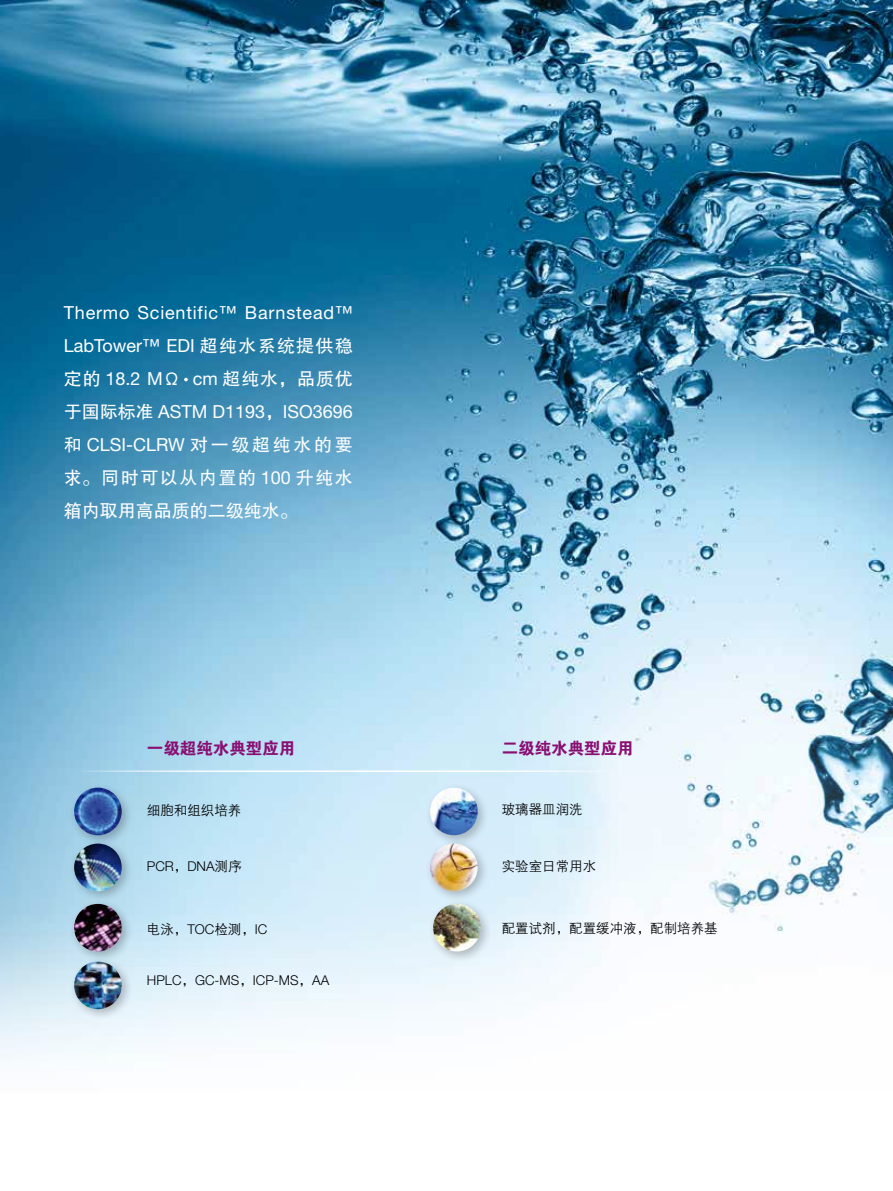
<style>
.page{position:relative;width:893px;height:1191px;background:#fff}
.page>*{position:absolute;margin:0;border:0;box-sizing:border-box;transform-origin:0 0}
.t1{font:18px/33px "FZHTJW GB1 0";letter-spacing:.065em;color:#fff;text-align:justify}
.t2{font:18px/33px "Helvetica Neue LT Std";letter-spacing:.045em;color:#fff}
.t3{font:18px "Helvetica Neue LT Std";color:#fff}
.t4{font:16.5px "FZDHTJW GB1 0";color:#8a0e71}
.t5{font:13.5px "FZZDXJW GB1 0";color:#000}
.t6{font:300 13.5px "Helvetica Neue LT Std";color:#000}
.s1{font-family:"FZHTJW GB1 0"}
.s2{font-family:"Helvetica Neue LT Std"}
.s3{font-family:"FZZDXJW GB1 0";font-weight:400}
.s4{font-family:"Helvetica Neue LT Std";font-weight:300}
</style>
<div class="page">
<img style="left:0;top:0;width:893px;height:1059px">
<div style="left:69px;top:782px;width:65px;height:65px;background:#000;opacity:.25"></div>
<img style="left:74px;top:787px;width:48px;height:48px;border-radius:24px">
<div style="left:69px;top:838px;width:65px;height:65px;background:#000;opacity:.25"></div>
<img style="left:74px;top:843px;width:48px;height:48px;border-radius:24px">
<div style="left:69px;top:898px;width:65px;height:65px;background:#000;opacity:.25"></div>
<img style="left:74px;top:904px;width:48px;height:47px;border-radius:24px">
<div style="left:69px;top:956px;width:65px;height:65px;background:#000;opacity:.25"></div>
<img style="left:74px;top:961px;width:48px;height:48px;border-radius:24px">
<div style="left:425px;top:782px;width:65px;height:65px;background:#000;opacity:.25"></div>
<img style="left:430px;top:787px;width:48px;height:48px;border-radius:24px">
<div style="left:425px;top:838px;width:65px;height:65px;background:#000;opacity:.25"></div>
<img style="left:430px;top:843px;width:48px;height:48px;border-radius:24px">
<div style="left:428px;top:898px;width:65px;height:65px;background:#000;opacity:.25"></div>
<img style="left:433px;top:904px;width:48px;height:47px;border-radius:24px">
<svg style="left:184px;top:378px;width:4px;height:3px"></svg>
<hr style="left:74px;top:770px;width:541px;height:2px;background:#fff">
<p class="t2" style="left:64px;top:296px;width:291px">Thermo Scientific™ Barnstead™<br>LabTower™ EDI <span class="s1">超纯水系统提供稳</span></p>
<p class="t1" style="left:64px;top:362px;width:291px">定的 <span class="s2">18.2 M</span>Ω <span class="s2">cm</span> 超纯水，品质优</p>
<p class="t3" style="left:64px;top:401px;width:291px"><span class="s1">于国际标准</span> ASTM D1193<span class="s1">，</span>ISO3696</p>
<p class="t1" style="left:64px;top:428px;width:291px">和 <span class="s2">CLSI-CLRW</span> 对一级超纯水的要求。同时可以从内置的 <span class="s2">100</span> 升纯水箱内取用高品质的二级纯水。</p>
<p class="t4" style="left:147px;top:739px;width:150px">一级超纯水典型应用</p>
<p class="t4" style="left:502px;top:739px;width:133px">二级纯水典型应用</p>
<p class="t5" style="left:147px;top:803px;width:96px">细胞和组织培养</p>
<p class="t5" style="left:502px;top:802px;width:82px">玻璃器皿润洗</p>
<p class="t6" style="left:147px;top:858px;width:96px">PCR<span class="s3">，</span>DNA<span class="s3">测序</span></p>
<p class="t5" style="left:502px;top:859px;width:96px">实验室日常用水</p>
<p class="t5" style="left:147px;top:922px;width:122px">电泳，<span class="s4">TOC</span>检测，<span class="s4">IC</span></p>
<p class="t6" style="left:147px;top:972px;width:184px">HPLC<span class="s3">，</span>GC-MS<span class="s3">，</span>ICP-MS<span class="s3">，</span>AA</p>
<p class="t5" style="left:502px;top:920px;width:217px">配置试剂，配置缓冲液，配制培养基</p>
</div>
